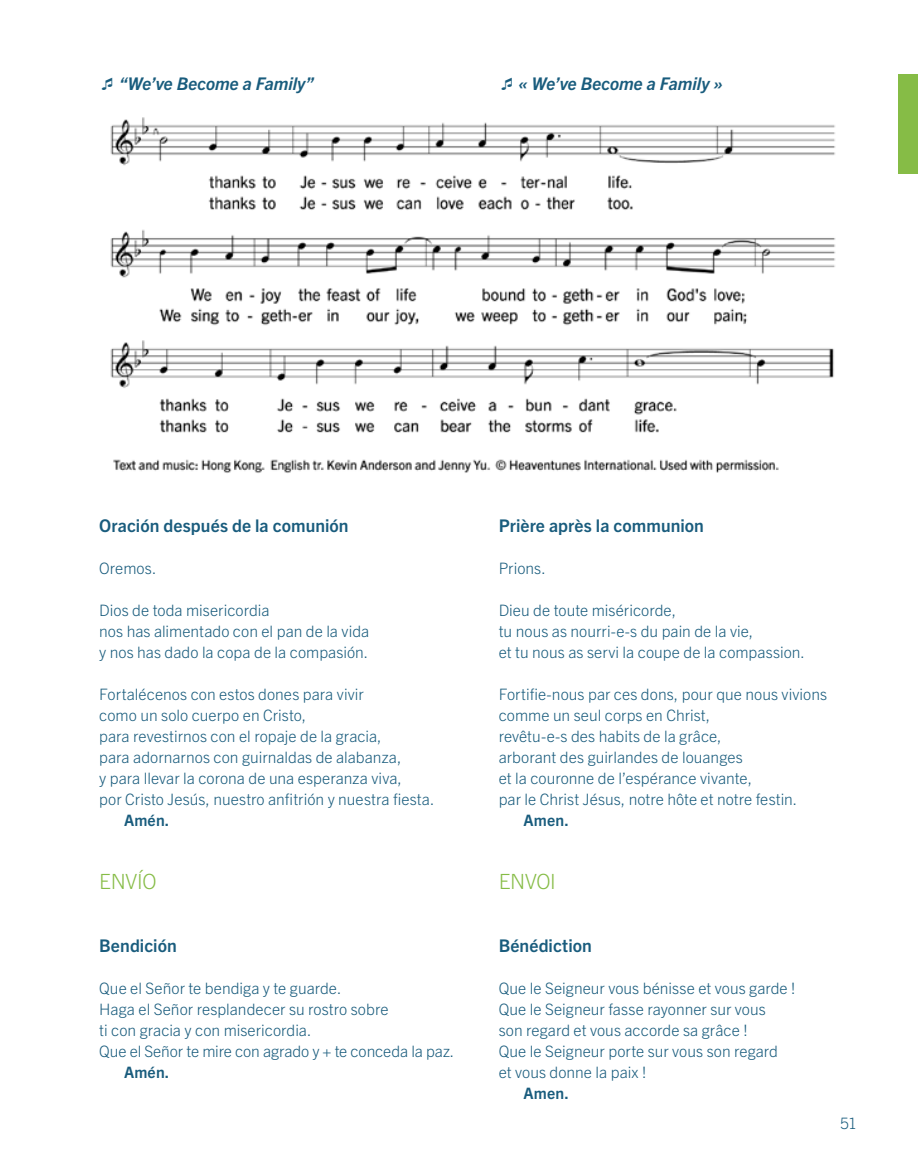
<style>
.page{position:relative;width:918px;height:1166px;background:#fff}
.page>*{position:absolute;margin:0;border:0;box-sizing:border-box;transform-origin:0 0}
.t1{font:300 21px "Trade Gothic Next LT Pro";letter-spacing:-.015em;color:#86bc46}
.t2{font:700 17.5px "Trade Gothic Next LT Pro";letter-spacing:.005em;color:#195c7d}
.t3{font:italic 700 17.5px "Trade Gothic Next LT Pro";letter-spacing:-.005em;color:#195c7d}
.t4{font:300 15.75px/21px "Trade Gothic Next LT Pro";letter-spacing:.005em;color:#195c7d}
.t5{font:700 15.75px "Trade Gothic Next LT Pro";letter-spacing:.01em;color:#195c7d}
</style>
<div class="page">
<div style="left:898px;top:74px;width:20px;height:100px;background:#86bc46"></div>
<img style="left:110px;top:117px;width:726px;height:356px">
<p class="t3" style="left:119px;top:72px;width:197px">“We’ve Become a Family”</p>
<p class="t3" style="left:518px;top:72px;width:206px">« We’ve Become a Family »</p>
<p class="t2" style="left:99px;top:513px;width:251px">Oración después de la comunión</p>
<p class="t4" style="left:99px;top:556px;width:59px">Oremos.</p>
<p class="t4" style="left:99px;top:598px;width:271px">Dios de toda misericordia<br>nos has alimentado con el pan de la vida y nos has dado la copa de la compasión.</p>
<p class="t4" style="left:99px;top:682px;width:337px">Fortalécenos con estos dones para vivir<br>como un solo cuerpo en Cristo,<br>para revestirnos con el ropaje de la gracia,<br>para adornarnos con guirnaldas de alabanza,<br>y para llevar la corona de una esperanza viva,<br>por Cristo Jesús, nuestro anfitrión y nuestra fiesta.</p>
<p class="t5" style="left:124px;top:809px;width:47px">Amén.</p>
<h1 class="t1" style="left:99px;top:866px;width:59px">ENVÍO</h1>
<p class="t2" style="left:99px;top:933px;width:79px">Bendición</p>
<p class="t4" style="left:99px;top:976px;width:356px">Que el Señor te bendiga y te guarde.<br>Haga el Señor resplandecer su rostro sobre<br>ti con gracia y con misericordia.<br>Que el Señor te mire con agrado y + te conceda la paz.</p>
<p class="t5" style="left:124px;top:1061px;width:47px">Amén.</p>
<p class="t2" style="left:499px;top:513px;width:207px">Prière après la communion</p>
<p class="t4" style="left:499px;top:556px;width:49px">Prions.</p>
<p class="t4" style="left:499px;top:598px;width:308px">Dieu de toute miséricorde,<br>tu nous as nourri-e-s du pain de la vie,<br>et tu nous as servi la coupe de la compassion.</p>
<p class="t4" style="left:499px;top:682px;width:330px">Fortifie-nous par ces dons, pour que nous vivions comme un seul corps en Christ,<br>revêtu-e-s des habits de la grâce,<br>arborant des guirlandes de louanges<br>et la couronne de l’espérance vivante,<br>par le Christ Jésus, notre hôte et notre festin.</p>
<p class="t5" style="left:523px;top:809px;width:47px">Amen.</p>
<h1 class="t1" style="left:499px;top:866px;width:59px">ENVOI</h1>
<p class="t2" style="left:499px;top:933px;width:95px">Bénédiction</p>
<p class="t4" style="left:499px;top:976px;width:298px">Que le Seigneur vous bénisse et vous garde !<br>Que le Seigneur fasse rayonner sur vous<br>son regard et vous accorde sa grâce !<br>Que le Seigneur porte sur vous son regard<br>et vous donne la paix !</p>
<p class="t5" style="left:523px;top:1082px;width:47px">Amen.</p>
<p class="t4" style="left:840px;top:1111px;width:19px">51</p>
</div>
